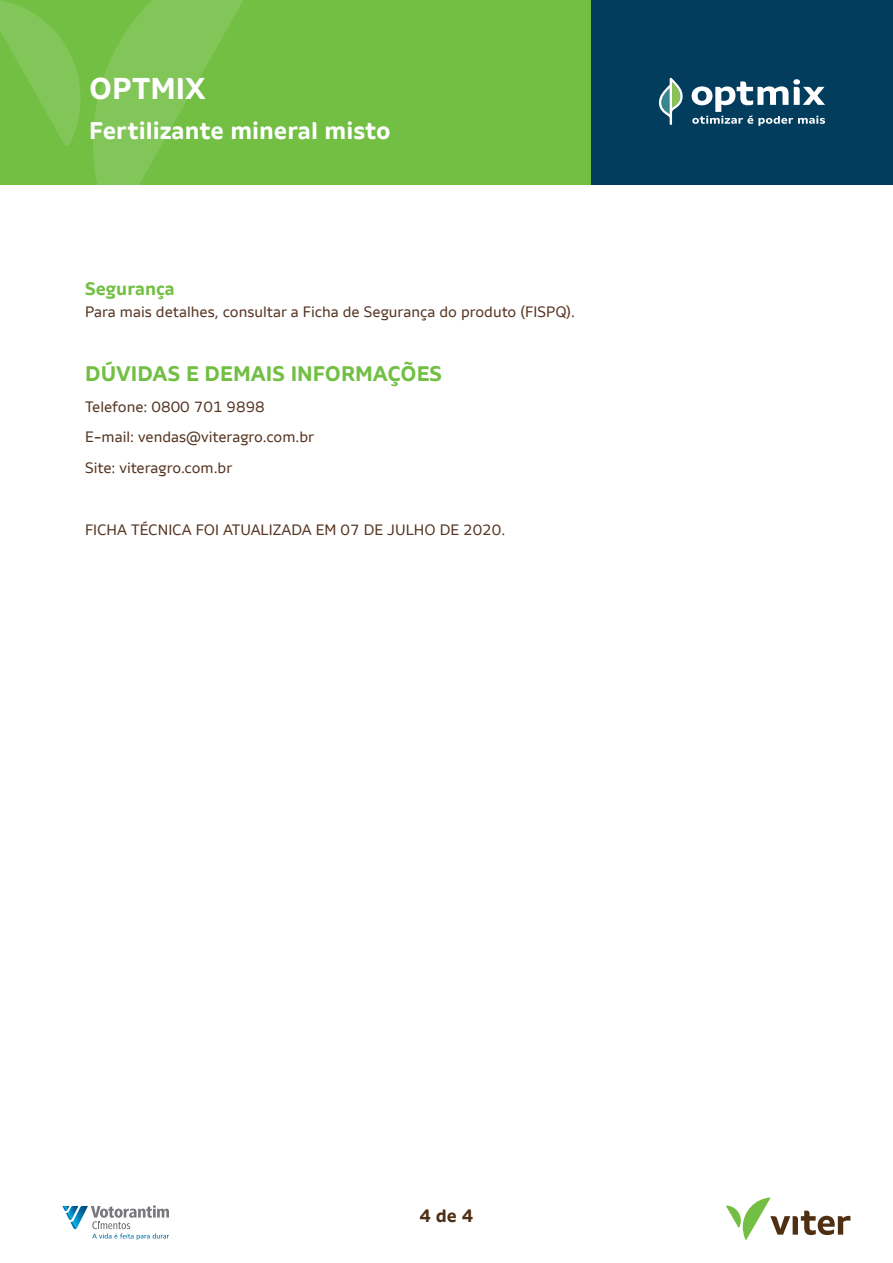
<style>
.page{position:relative;width:893px;height:1263px;background:#fff}
.page>*{position:absolute;margin:0;border:0;box-sizing:border-box;transform-origin:0 0}
.t1{font:700 30px "Votorantim Sans";color:#fff}
.t2{font:700 24px "Votorantim Sans";color:#fff}
.t3{font:700 21px "Votorantim Sans";color:#72bf44}
.t4{font:700 18px "Votorantim Sans";color:#72bf44}
.t5{font:700 18px "Votorantim Sans";color:#4e2f14}
.t6{font:15px/30.8px "Votorantim Sans";color:#563522}
</style>
<div class="page">
<svg style="left:726px;top:1197px;width:124px;height:43px"></svg>
<svg style="left:62px;top:1205px;width:107px;height:35px"></svg>
<div style="left:591px;top:0;width:302px;height:185px;background:#033d5e"></div>
<div style="left:0;top:0;width:591px;height:185px;background:#72bf44"></div>
<svg style="left:0;top:0;width:81px;height:146px"></svg>
<svg style="left:93px;top:0;width:150px;height:185px"></svg>
<svg style="left:659px;top:78px;width:24px;height:47px"></svg>
<svg style="left:692px;top:79px;width:133px;height:47px"></svg>
<h1 class="t1" style="left:89px;top:71px;width:118px">OPTMIX</h1>
<h2 class="t2" style="left:89px;top:116px;width:303px">Fertilizante mineral misto</h2>
<p class="t4" style="left:85px;top:278px;width:91px">Segurança</p>
<p class="t6" style="left:85px;top:297px;width:491px">Para mais detalhes, consultar a Ficha de Segurança do produto (FISPQ).</p>
<h3 class="t3" style="left:85px;top:361px;width:359px">DÚVIDAS E DEMAIS INFORMAÇÕES</h3>
<p class="t6" style="left:85px;top:391px;width:231px">Telefone: 0800 701 9898<br>E-mail: vendas@viteragro.com.br<br>Site: viteragro.com.br</p>
<p class="t6" style="left:85px;top:514px;width:422px">FICHA TÉCNICA FOI ATUALIZADA EM 07 DE JULHO DE 2020.</p>
<p class="t5" style="left:420px;top:1205px;width:55px">4 de 4</p>
</div>
